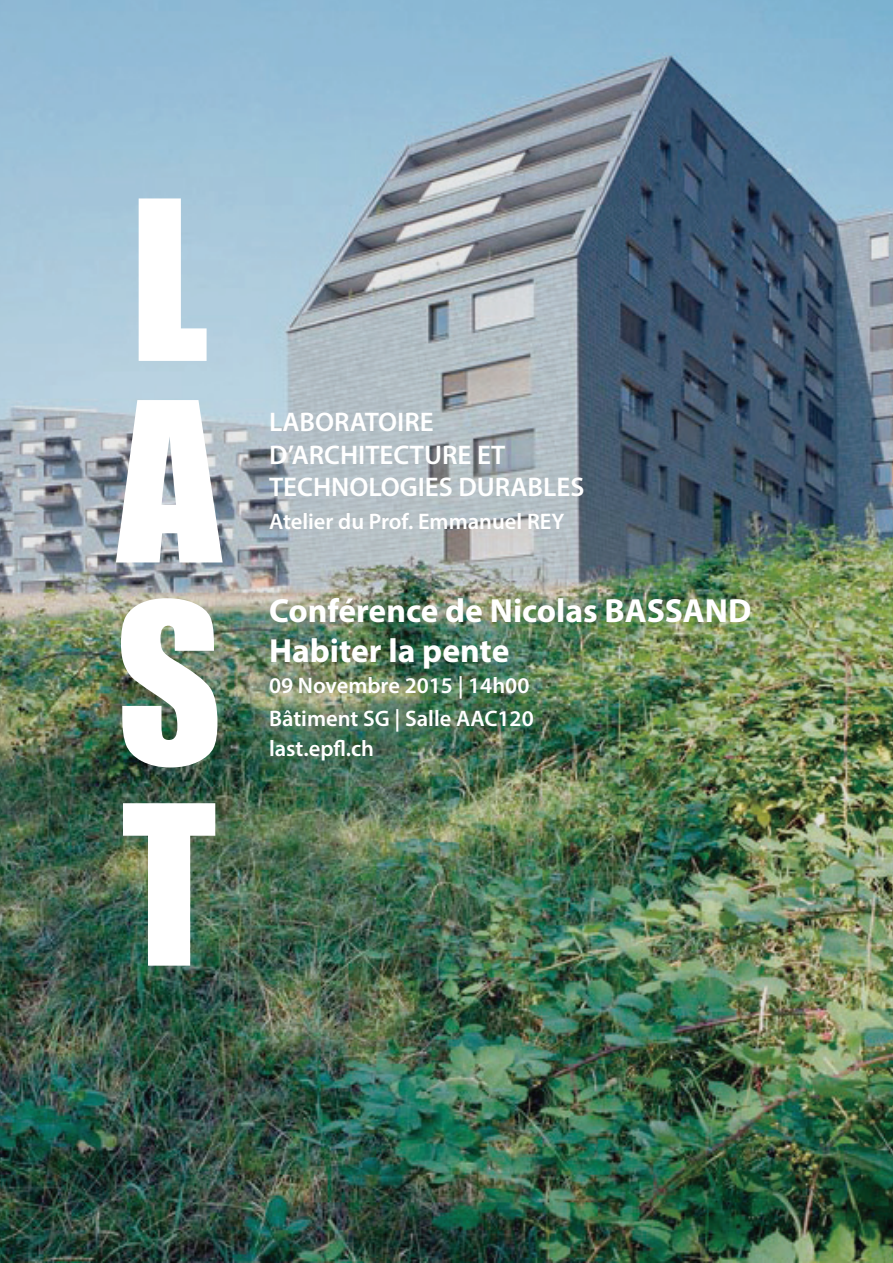
<style>
.page{position:relative;width:893px;height:1263px;background:#fff}
.page>*{position:absolute;margin:0;border:0;box-sizing:border-box;transform-origin:0 0}
.t1{font:205.5px/201.6px "Impact";color:#fff;text-align:justify}
.t2{font:700 33.6px/40.2px "Myriad Pro";color:#fff}
.t3{font:600 27px/32.4px "Myriad Pro";color:#fff}
.t4{font:600 22.5px/32.8px "Myriad Pro";color:#fff}
</style>
<div class="page">
<img style="left:0;top:0;width:893px;height:1263px">
<h1 class="t1" style="left:116px;top:174px;width:108px">L A S T</h1>
<p class="t3" style="left:269px;top:405px;width:317px">LABORATOIRE<br>D’ARCHITECTURE ET<br>TECHNOLOGIES DURABLES</p>
<p class="t4" style="left:269px;top:504px;width:297px">Atelier du Prof. Emmanuel REY</p>
<h2 class="t2" style="left:269px;top:590px;width:484px">Conférence de Nicolas BASSAND<br>Habiter la pente</h2>
<p class="t4" style="left:269px;top:669px;width:266px">09 Novembre 2015 | 14h00<br>Bâtiment SG | Salle AAC120</p>
<p class="t4" style="left:269px;top:732px;width:107px">last.epfl.ch</p>
</div>
